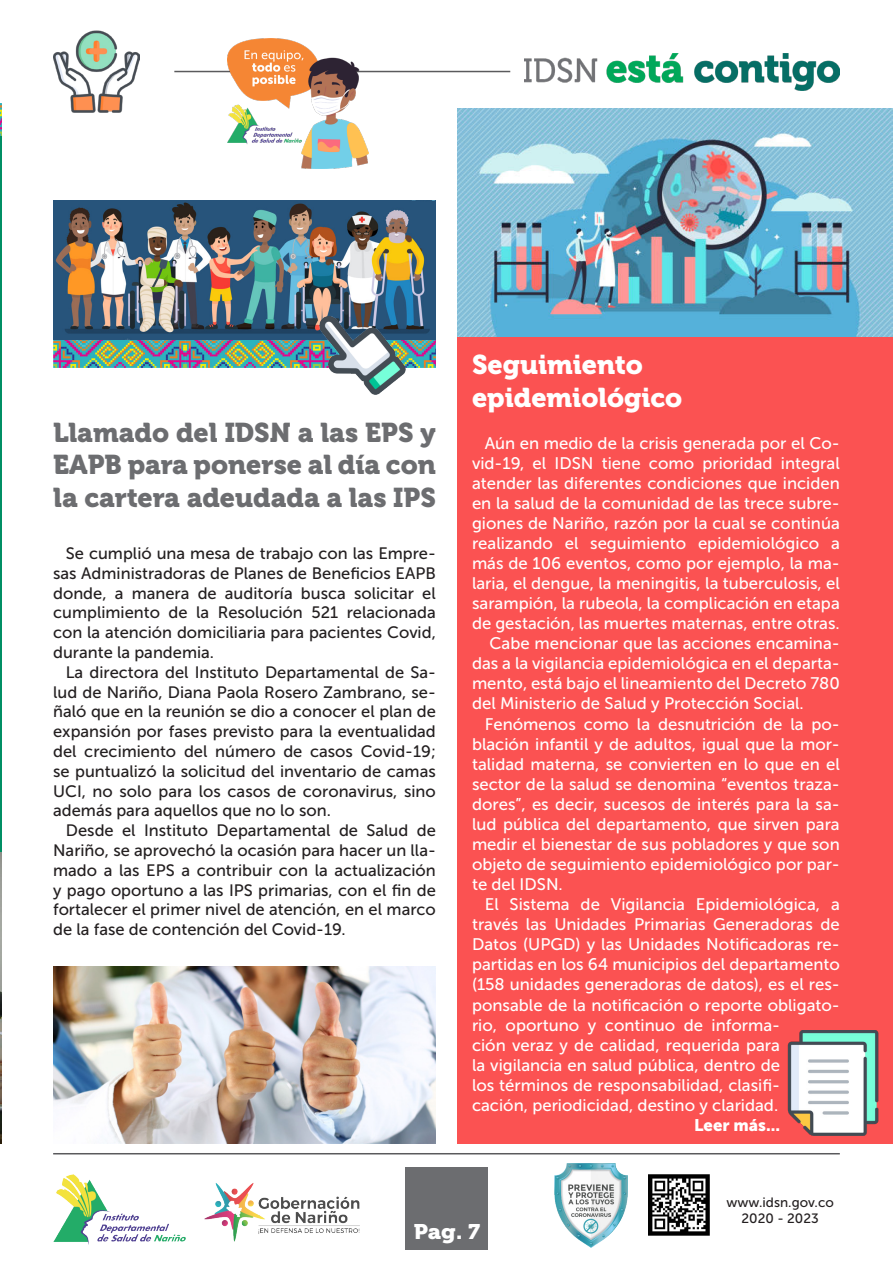
<style>
.page{position:relative;width:893px;height:1263px;background:#fff}
.page>*{position:absolute;margin:0;border:0;box-sizing:border-box;transform-origin:0 0}
.t1{font:27px/32.4px "Museo 900";color:#6c6d70;text-align:justify}
.t2{font:27px/32.4px "Museo 900";color:#fff}
.t3{font:21px "Museo 900";color:#fff;scale:1.09 1}
.t4{font:16.65px/20.1px "Museo Sans 500";color:#fff;text-align:justify}
.t5{font:16.65px "Museo Sans 900";color:#fff}
.t6{font:16.5px/19.8px "Museo Sans 500";color:#231f20;text-align:justify}
.t7{font:13.5px "Museo Sans 500";color:#231f20}
</style>
<div class="page">
<hr style="left:0;top:106px;width:1px;height:1038px;background:#008f64">
<div style="left:457px;top:119px;width:436px;height:1025px;background:#fb5252"></div>
<hr style="left:53px;top:1153px;width:787px;height:1px;background:#5a5a5d">
<div style="left:405px;top:1167px;width:83px;height:82px;background:#6c6d70"></div>
<img style="left:457px;top:108px;width:436px;height:228px">
<img style="left:53px;top:967px;width:383px;height:177px">
<img style="left:0;top:853px;width:1px;height:291px">
<img style="left:787px;top:1030px;width:92px;height:105px">
<img style="left:53px;top:30px;width:86px;height:83px">
<img style="left:53px;top:201px;width:383px;height:167px">
<img style="left:0;top:104px;width:1px;height:32px">
<hr style="left:174px;top:71px;width:336px;height:1px;background:#5a5a5d">
<img style="left:524px;top:53px;width:316px;height:37px">
<img style="left:555px;top:1163px;width:73px;height:84px">
<img style="left:648px;top:1174px;width:61px;height:62px">
<img style="left:319px;top:317px;width:86px;height:78px">
<img style="left:228px;top:38px;width:141px;height:130px">
<img style="left:204px;top:1183px;width:156px;height:59px">
<img style="left:53px;top:1175px;width:132px;height:70px">
<p class="t1" style="left:53px;top:416px;width:384px">Llamado del IDSN a las EPS y EAPB para ponerse al día con la cartera adeudada a las IPS</p>
<p class="t6" style="left:53px;top:543px;width:384px;text-indent:13px">Se cumplió una mesa de trabajo con las Empre&shy;sas Administradoras de Planes de Beneficios EAPB donde, a manera de auditoría busca solicitar el cumplimiento de la Resolución 521 relacionada con la atención domiciliaria para pacientes Covid, durante la pandemia.</p>
<p class="t6" style="left:53px;top:662px;width:384px;text-indent:13px">La directora del Instituto Departamental de Sa&shy;lud de Nariño, Diana Paola Rosero Zambrano, se&shy;ñaló que en la reunión se dio a conocer el plan de expansión por fases previsto para la eventualidad del crecimiento del número de casos Covid-19; se puntualizó la solicitud del inventario de camas UCI, no solo para los casos de coronavirus, sino además para aquellos que no lo son.</p>
<p class="t6" style="left:53px;top:821px;width:384px;text-indent:13px">Desde el Instituto Departamental de Salud de Nariño, se aprovechó la ocasión para hacer un lla&shy;mado a las EPS a contribuir con la actualización y pago oportuno a las IPS primarias, con el fin de fortalecer el primer nivel de atención, en el marco de la fase de contención del Covid-19.</p>
<p class="t2" style="left:472px;top:349px;width:212px">Seguimiento epidemiológico</p>
<p class="t4" style="left:472px;top:433px;width:369px;text-indent:13px">Aún en medio de la crisis generada por el Co&shy;vid-19, el IDSN tiene como prioridad integral atender las diferentes condiciones que inciden en la salud de la comunidad de las trece subre&shy;giones de Nariño, razón por la cual se continúa realizando el seguimiento epidemiológico a más de 106 eventos, como por ejemplo, la ma&shy;laria, el dengue, la meningitis, la tuberculosis, el sarampión, la rubeola, la complicación en etapa de gestación, las muertes maternas, entre otras.</p>
<p class="t4" style="left:472px;top:633px;width:369px;text-indent:18px">Cabe mencionar que las acciones encamina&shy;das a la vigilancia epidemiológica en el departa&shy;mento, está bajo el lineamiento del Decreto 780 del Ministerio de Salud y Protección Social.</p>
<p class="t4" style="left:472px;top:714px;width:369px;text-indent:13px">Fenómenos como la desnutrición de la po&shy;blación infantil y de adultos, igual que la mor&shy;talidad materna, se convierten en lo que en el sector de la salud se denomina “eventos traza&shy;dores”, es decir, sucesos de interés para la sa&shy;lud pública del departamento, que sirven para medir el bienestar de sus pobladores y que son objeto de seguimiento epidemiológico por par&shy;te del IDSN.</p>
<p class="t4" style="left:472px;top:894px;width:369px;text-align:left;text-indent:13px">El Sistema de Vigilancia Epidemiológica, a través las Unidades Primarias Generadoras de Datos (UPGD) y las Unidades Notificadoras re&shy;partidas en los 64 municipios del departamento (158 unidades generadoras de datos), es el res&shy;ponsable de la notificación o reporte obligato&shy;rio, oportuno y continuo de informa-<br>ción veraz y de calidad, requerida para<br>la vigilancia en salud pública, dentro de<br>los términos de responsabilidad, clasifi&shy;cación, periodicidad, destino y claridad.</p>
<p class="t5" style="left:694px;top:1116px;width:87px">Leer más...</p>
<p class="t3" style="left:414px;top:1219px;width:62px">Pag. 7</p>
<p class="t7" style="left:726px;top:1195px;width:109px">www.idsn.gov.co</p>
<p class="t7" style="left:741px;top:1211px;width:79px">2020 - 2023</p>
</div>
